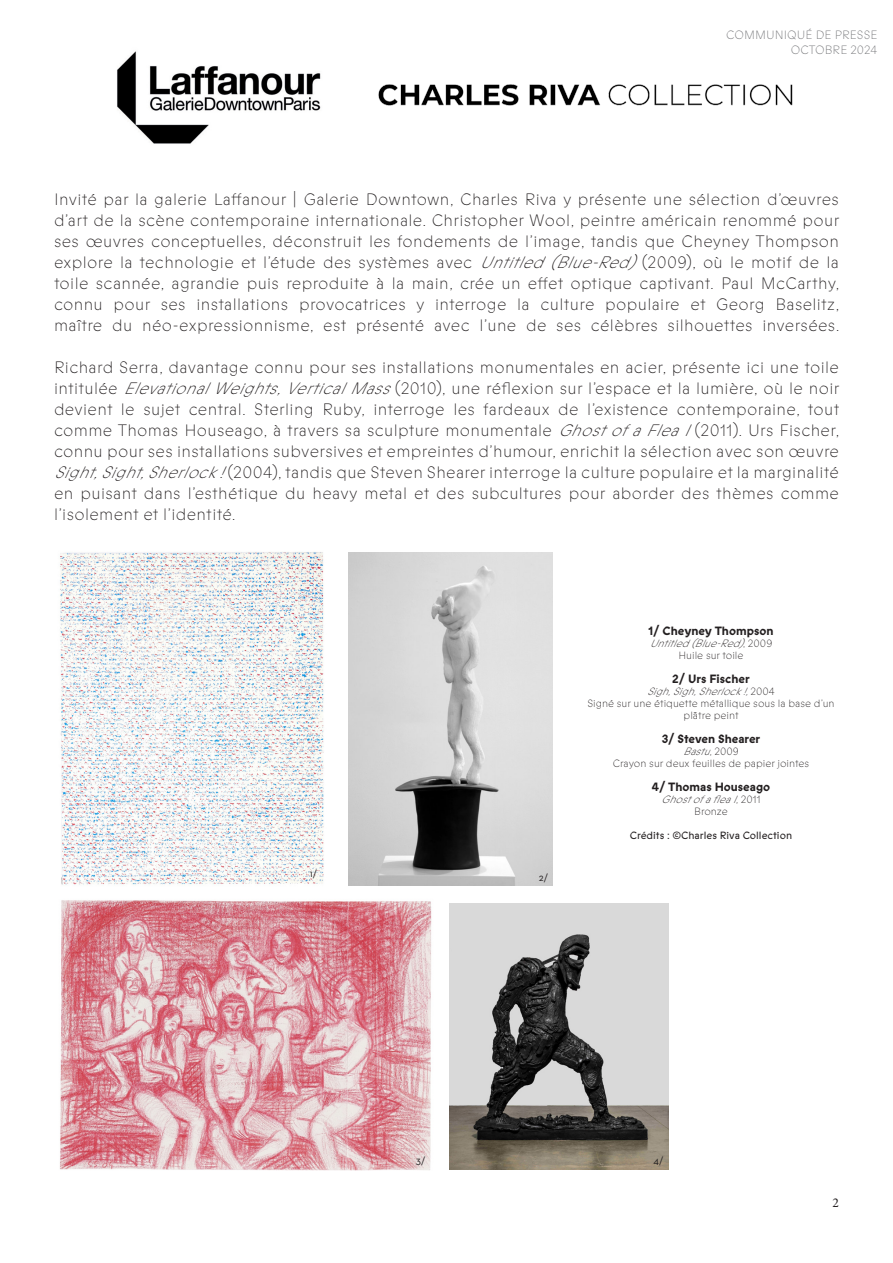
<style>
.page{position:relative;width:893px;height:1263px;background:#fff}
.page>*{position:absolute;margin:0;border:0;box-sizing:border-box;transform-origin:0 0}
.t1{font:100 16.5px/21px "ABC Prophet";letter-spacing:.02em;color:#231f20;text-align:justify}
.t2{font:13.5px "Minion Pro";color:#231f20}
.t3{font:700 12px "ABC Prophet";color:#231f20}
.t4{font:100 12px/14.4px "ABC Prophet";color:#6f7073;text-align:right}
.t5{font:100 10.5px/12px "ABC Prophet";color:#231f20;text-align:center}
.t6{font:italic 100 10.5px "ABC Prophet";color:#231f20}
.t7{font:10.5px "ABC Prophet";color:#231f20}
.t8{font:10.5px "Neutra Text";color:#231f20}
.s1{font-style:italic}
.s2{font-style:normal}
</style>
<div class="page">
<img style="left:117px;top:51px;width:204px;height:93px">
<img style="left:378px;top:84px;width:415px;height:22px">
<img style="left:349px;top:553px;width:204px;height:333px">
<img style="left:60px;top:552px;width:264px;height:333px">
<img style="left:449px;top:904px;width:219px;height:266px">
<img style="left:60px;top:900px;width:372px;height:271px">
<p class="t4" style="left:726px;top:28px;width:153px">COMMUNIQUÉ DE PRESSE<br>OCTOBRE 2024</p>
<p class="t1" style="left:54px;top:189px;width:787px">Invité par la galerie Laffanour | Galerie Downtown, Charles Riva y présente une sélection d’œuvres d’art de la scène contemporaine internationale. Christopher Wool, peintre américain renommé pour ses œuvres conceptuelles, déconstruit les fondements de l’image, tandis que Cheyney Thompson explore la technologie et l’étude des systèmes avec <span class="s1">Untitled(Blue-Red)</span>(2009), où le motif de la toile scannée, agrandie puis reproduite à la main, crée un effet optique captivant. Paul McCarthy, connu pour ses installations provocatrices y interroge la culture populaire et Georg Baselitz, maître du néo-expressionnisme, est présenté avec l’une de ses célèbres silhouettes inversées.</p>
<p class="t1" style="left:54px;top:357px;width:787px">Richard Serra, davantage connu pour ses installations monumentales en acier, présente ici une toile intitulée <span class="s1">ElevationalWeights,VerticalMass</span>(2010), une réflexion sur l’espace et la lumière, où le noir devient le sujet central. Sterling Ruby, interroge les fardeaux de l’existence contemporaine, tout comme Thomas Houseago, à travers sa sculpture monumentale <span class="s1">GhostofaFleaI</span>(2011). Urs Fischer, connu pour ses installations subversives et empreintes d’humour, enrichit la sélection avec son œuvre <span class="s1">Sight,Sight,Sherlock!</span>(2004), tandis que Steven Shearer interroge la culture populaire et la marginalité en puisant dans l’esthétique du heavy metal et des subcultures pour aborder des thèmes comme l’isolement et l’identité.</p>
<p class="t8" style="left:310px;top:867px;width:9px">1/</p>
<p class="t8" style="left:539px;top:871px;width:11px">2/</p>
<p class="t3" style="left:648px;top:623px;width:127px">1/ Cheyney Thompson</p>
<p class="t6" style="left:650px;top:638px;width:124px">Untitled(Blue-Red)<span class="s2">, 2 0 0 9</span></p>
<p class="t5" style="left:678px;top:650px;width:67px">Huile sur toile</p>
<p class="t3" style="left:672px;top:671px;width:79px">2/ Urs Fischer</p>
<p class="t6" style="left:647px;top:686px;width:129px">Sigh,Sigh,Sherlock!,<span class="s2">2 0 0 4</span></p>
<p class="t5" style="left:587px;top:698px;width:249px">Signé sur une étiquette métallique sous la base d’un plâtre peint</p>
<p class="t3" style="left:662px;top:731px;width:100px">3/ Steven Shearer</p>
<p class="t6" style="left:683px;top:746px;width:57px">Bastu<span class="s2">, 2 0 0 9</span></p>
<p class="t5" style="left:613px;top:758px;width:198px">Crayon sur deux feuilles de papier jointes</p>
<p class="t3" style="left:652px;top:779px;width:120px">4/ Thomas Houseago</p>
<p class="t6" style="left:661px;top:794px;width:101px">GhostofafleaI<span class="s2">, 2 0 1 1</span></p>
<p class="t5" style="left:694px;top:806px;width:35px">Bronze</p>
<p class="t7" style="left:630px;top:829px;width:164px">Crédits : ©Charles Riva Collection</p>
<p class="t8" style="left:416px;top:1154px;width:11px">3/</p>
<p class="t8" style="left:653px;top:1154px;width:12px">4/</p>
<p class="t2" style="left:832px;top:1193px;width:8px">2</p>
</div>
